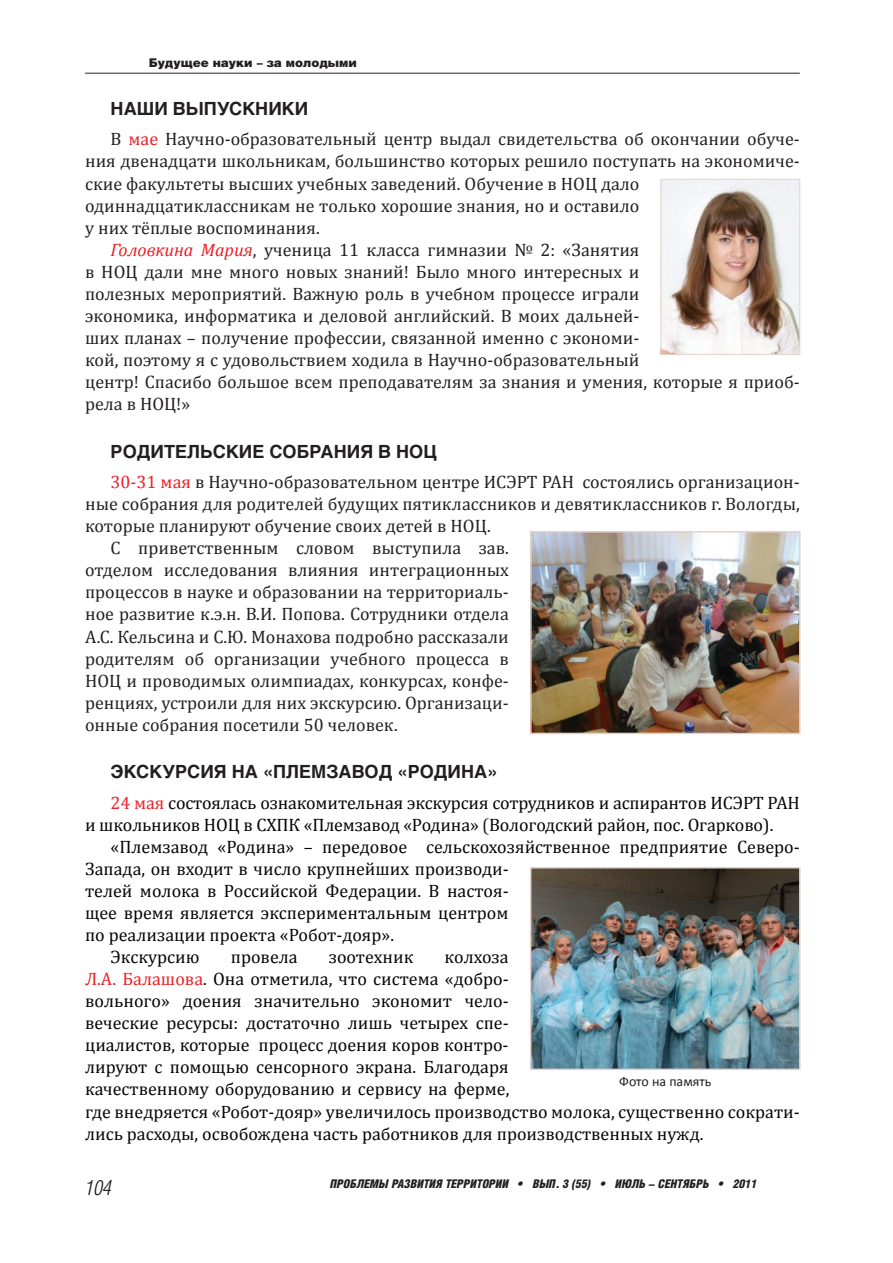
<style>
.page{position:relative;width:893px;height:1263px;background:#fff}
.page>*{position:absolute;margin:0;border:0;box-sizing:border-box;transform-origin:0 0}
.t1{font:italic 300 21px "Helios Cond";color:#231f20}
.t2{font:18px "Cambria";color:#231f20}
.t3{font:18px/22px "Cambria";color:#040503}
.t4{font:700 18px "Helios";color:#231f20}
.t5{font:13.95px "Calibri";color:#231f20}
.t6{font:italic 900 12px "Helios Cond";color:#231f20}
.t7{font:900 12px "Helios";color:#231f20}
.s1{color:#ee1f23}
.s2{font-style:italic;color:#ee1f23}
.s3{color:#231f20}
</style>
<div class="page">
<hr style="left:85px;top:73px;width:714px;height:1px;background:#231f20">
<img style="left:662px;top:181px;width:136px;height:172px">
<div style="left:660px;top:179px;width:140px;height:176px;border:1px solid #e5d2cc"></div>
<img style="left:533px;top:534px;width:264px;height:197px">
<div style="left:530px;top:531px;width:270px;height:203px;border:2px solid #e5d2cc"></div>
<img style="left:533px;top:870px;width:264px;height:197px">
<div style="left:530px;top:867px;width:270px;height:203px;border:2px solid #e5d2cc"></div>
<p class="t7" style="left:149px;top:59px;width:209px">Будущее науки – за молодыми</p>
<p class="t4" style="left:111px;top:102px;width:199px">НАШИ ВЫПУСКНИКИ</p>
<p class="t2" style="left:111px;top:131px;width:690px">В <span class="s1">мае</span> Научно-образовательный центр выдал свидетельства об окончании обуче-</p>
<p class="t2" style="left:85px;top:153px;width:716px">ния двенадцати школьникам, большинство которых решило поступать на экономиче-</p>
<p class="t2" style="left:85px;top:176px;width:556px">ские факультеты высших учебных заведений. Обучение в НОЦ дало</p>
<p class="t2" style="left:85px;top:198px;width:556px">одиннадцатиклассникам не только хорошие знания, но и оставило</p>
<p class="t2" style="left:85px;top:220px;width:236px">у них тёплые воспоминания.</p>
<p class="t2" style="left:111px;top:242px;width:530px"><span class="s2">Головкина Мария</span>, ученица 11 класса гимназии № 2: «Занятия</p>
<p class="t2" style="left:85px;top:264px;width:556px">в НОЦ дали мне много новых знаний! Было много интересных и</p>
<p class="t2" style="left:85px;top:286px;width:556px">полезных мероприятий. Важную роль в учебном процессе играли</p>
<p class="t2" style="left:85px;top:308px;width:556px">экономика, информатика и деловой английский. В моих дальней-</p>
<p class="t2" style="left:85px;top:330px;width:556px">ших план ах – получение профессии, связанной именно с экономи-</p>
<p class="t2" style="left:85px;top:352px;width:556px">кой, поэтому я с удовольствием ходила в Научно-образовательный</p>
<p class="t2" style="left:85px;top:374px;width:716px">центр! Спасибо большое всем преподавателям за знания и умения, которые я приоб-</p>
<p class="t2" style="left:85px;top:396px;width:107px">рела в НОЦ!»</p>
<p class="t4" style="left:111px;top:444px;width:328px">РОДИТЕЛЬСКИЕ СОБРАНИЯ В НОЦ</p>
<p class="t2" style="left:111px;top:474px;width:690px"><span class="s1">30-31 мая</span> в Научно-образовательном центре ИСЭРТ РАН состоялись организацион-</p>
<p class="t2" style="left:85px;top:496px;width:716px">ные собрания для родителей будущих пятиклассников и девятиклассников г. Вологды,</p>
<p class="t2" style="left:85px;top:518px;width:407px">которые планируют обучение своих детей в НОЦ.</p>
<p class="t2" style="left:111px;top:540px;width:399px">С приветственным словом выступила зав.</p>
<p class="t2" style="left:85px;top:562px;width:425px">отделом исследования влияния интеграционных</p>
<p class="t2" style="left:85px;top:584px;width:425px">процессов в науке и образовании на территориаль-</p>
<p class="t2" style="left:85px;top:606px;width:425px">ное развитие к.э.н. В.И. Попова. Сотрудники отдела</p>
<p class="t2" style="left:85px;top:628px;width:425px">А.С. Кельсина и С.Ю. Монахова подробно рассказали</p>
<p class="t2" style="left:85px;top:651px;width:425px">родителям об организации учебного процесса в</p>
<p class="t2" style="left:85px;top:673px;width:425px">НОЦ и проводимых олимпиадах, конкурсах, конфе-</p>
<p class="t2" style="left:85px;top:695px;width:425px">ренциях, устроили для них экскурсию. Организаци-</p>
<p class="t2" style="left:85px;top:717px;width:314px">онные собрания посетили 50 человек.</p>
<p class="t4" style="left:111px;top:765px;width:388px">ЭКСКУРСИЯ НА «ПЛЕМЗАВОД «РОДИНА»</p>
<p class="t3" style="left:85px;top:793px;width:716px;text-indent:26px"><span class="s1">24 мая</span> состоялась ознакомительная экскурсия сотрудников и аспирантов ИСЭРТ РАН и школьников НОЦ в СХПК «Племзавод «Родина» <span class="s3">(</span>Вологодский район, пос. Огарково).</p>
<p class="t3" style="left:111px;top:837px;width:690px">«Племзавод «Родина» – передовое сельскохозяйственное предприятие Северо-</p>
<p class="t3" style="left:85px;top:859px;width:425px">Запада, он входит в число крупнейших производи-</p>
<p class="t3" style="left:85px;top:881px;width:425px">телей молока в Российской Федерации. В настоя-</p>
<p class="t3" style="left:85px;top:903px;width:425px">щее время является экспериментальным центром</p>
<p class="t3" style="left:85px;top:925px;width:310px">по реализации проекта «Робот-дояр».</p>
<p class="t3" style="left:111px;top:947px;width:90px">Экскурсию</p>
<p class="t3" style="left:231px;top:947px;width:68px">провела</p>
<p class="t3" style="left:329px;top:947px;width:86px">зоотехник</p>
<p class="t3" style="left:85px;top:947px;width:716px;text-indent:359px">колхоза<br><span class="s1">Л.А. Балашова</span>. Она отметила, что система «добро-<br>вольного» доения значительно экономит чело-<br>веческие ресурсы: достаточно лишь четырех спе-<br>циалистов, которые процесс доения коров контро-<br>лируют с помощью сенсорного экрана. Благодаря<br>качественному оборудованию и сервису на ферме,<br>где внедряется «Робот-дояр» увеличилось производство молока, существенно сократи&shy;лись расходы, освобождена часть работников для производственных нужд.</p>
<p class="t5" style="left:619px;top:1076px;width:93px">Фото на память</p>
<p class="t1" style="left:85px;top:1180px;width:28px">104</p>
<p class="t6" style="left:330px;top:1179px;width:428px">ПРОБЛЕМЫ РАЗВИТИЯ ТЕРРИТОРИИ • ВЫП. 3 (55) • ИЮЛЬ – СЕНТЯБРЬ • 2011</p>
</div>
